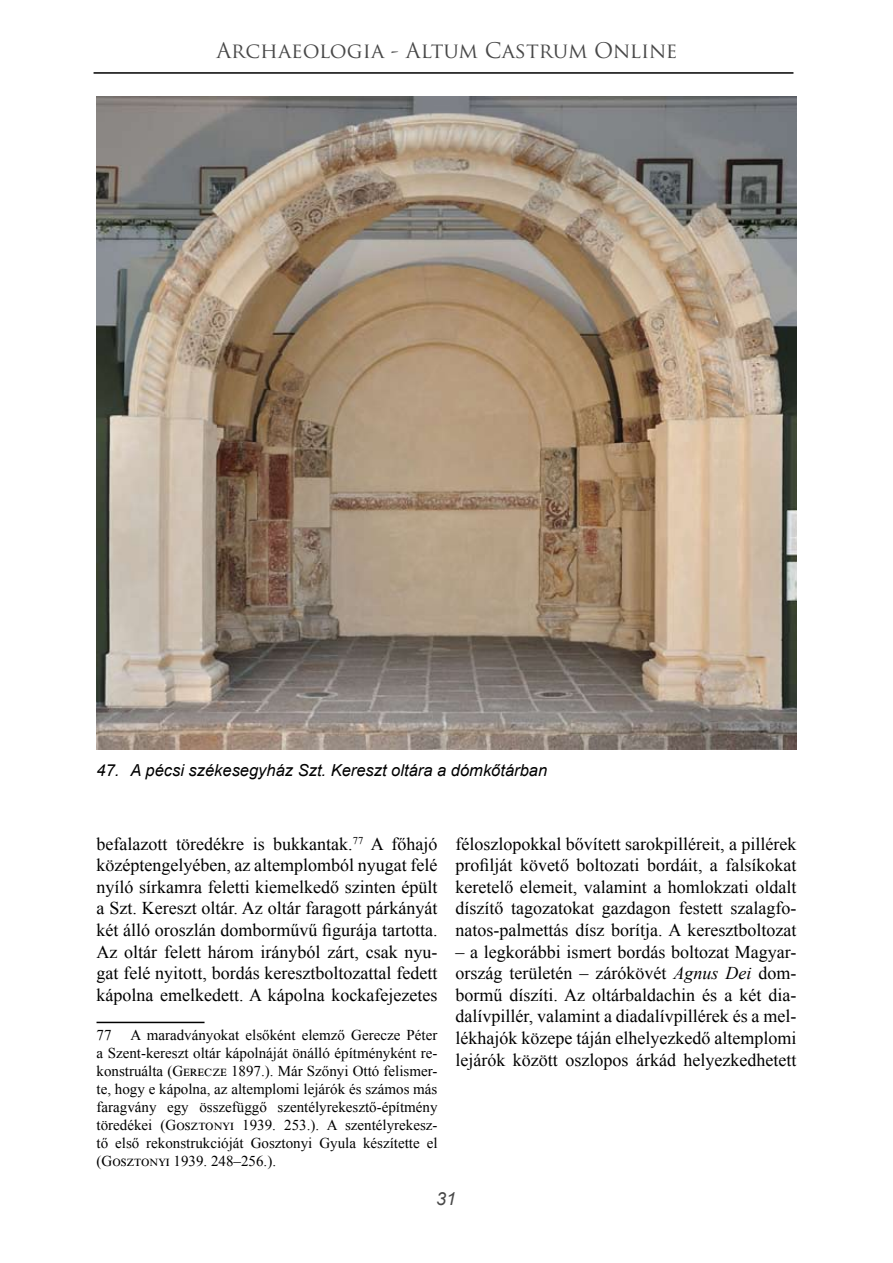
<style>
.page{position:relative;width:893px;height:1263px;background:#fff}
.page>*{position:absolute;margin:0;border:0;box-sizing:border-box;transform-origin:0 0}
.t1{font:21px "Trajan Pro";color:#484848}
.t2{font:18px/21.6px "Times New Roman";color:#000;text-align:justify}
.t3{font:italic 18px "Arial";color:#484848}
.t4{font:italic 16.5px "Arial";color:#000}
.t5{font:15px/18px "Times New Roman";color:#000;text-align:justify}
.s1{font-style:italic}
</style>
<div class="page">
<hr style="left:94px;top:72px;width:699px;height:2px;background:#000">
<hr style="left:97px;top:1022px;width:108px;height:1px;background:#000">
<img style="left:97px;top:97px;width:699px;height:652px">
<p class="t1" style="left:216px;top:37px;width:463px">Archaeologia - Altum Castrum Online</p>
<p class="t4" style="left:97px;top:760px;width:452px">47. A pécsi székesegyház Szt. Kereszt oltára a dómkőtárban</p>
<p class="t2" style="left:97px;top:832px;width:342px">befalazott töredékre is bukkantak.<sup>77</sup> A főhajó középtengelyében, az altemplomból nyugat felé nyíló sírkamra feletti kiemelkedő szinten épült a Szt. Kereszt oltár. Az oltár faragott párkányát két álló oroszlán domborművű figurája tartotta.<br>Az oltár felett három irányból zárt, csak nyu&shy;gat felé nyitott, bordás keresztboltozattal fedett kápolna emelkedett. A kápolna kockafejezetes</p>
<p class="t5" style="left:97px;top:1026px;width:16px">77</p>
<p class="t5" style="left:97px;top:1026px;width:342px;text-indent:34px">A maradványokat elsőként elemző Gerecze Péter a Szent-kereszt oltár kápolnáját önálló építményként re&shy;konstruálta (Gerecze 1897.). Már Szőnyi Ottó felismer&shy;te, hogy e kápolna, az altemplomi lejárók és számos más faragvány egy összefüggő szentélyrekesztő-építmény töredékei (Gosztonyi 1939. 253.). A szentélyrekesz&shy;tő első rekonstrukcióját Gosztonyi Gyula készítette el (Gosztonyi 1939. 248–256.).</p>
<p class="t2" style="left:455px;top:832px;width:342px">féloszlopokkal bővített sarokpilléreit, a pillérek profilját követő boltozati bordáit, a falsíkokat keretelő elemeit, valamint a homlokzati oldalt díszítő tagozatokat gazdagon festett szalagfo&shy;natos-palmettás dísz borítja. A keresztboltozat</p>
<p class="t2" style="left:455px;top:940px;width:342px">– a legkorábbi ismert bordás boltozat Magyar&shy;ország területén – zárókövét <span class="s1">Agnus Dei</span> dom&shy;bormű díszíti. Az oltárbaldachin és a két dia&shy;dalívpillér, valamint a diadalívpillérek és a mel&shy;lékhajók közepe táján elhelyezkedő altemplomi lejárók között oszlopos árkád helyezkedhetett</p>
<p class="t3" style="left:436px;top:1187px;width:22px">31</p>
</div>
